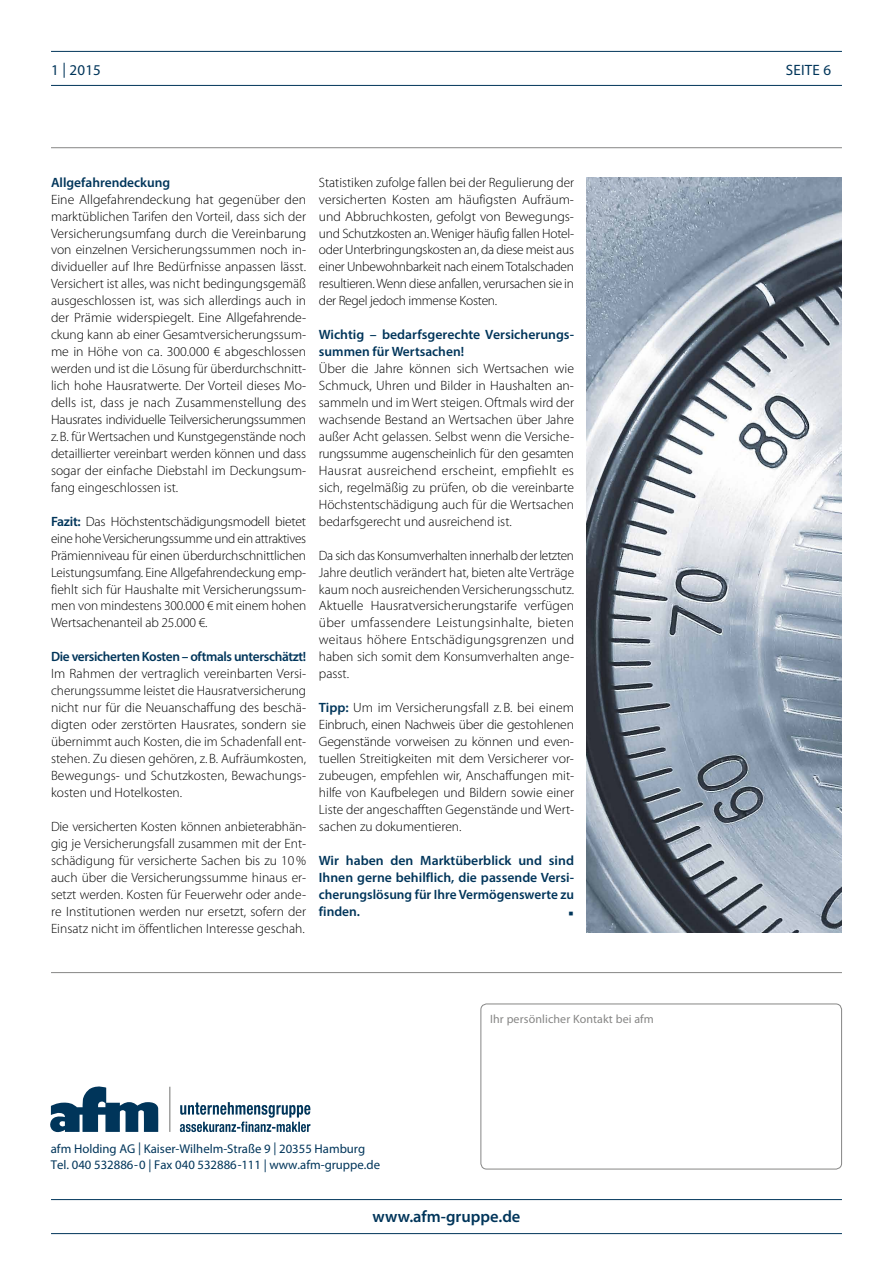
<style>
.page{position:relative;width:893px;height:1263px;background:#fff}
.page>*{position:absolute;margin:0;border:0;box-sizing:border-box;transform-origin:0 0}
.t1{font:600 16.5px "Myriad Pro";color:#00355a}
.t2{font:16.5px "Arial";color:#00355a}
.t3{font:15px "Myriad Pro";letter-spacing:.015em;color:#00355a}
.t4{font:300 13.5px/17px "Myriad Pro";color:#000;text-align:justify}
.t5{font:600 13.5px/17px "Myriad Pro";color:#00355a}
.t6{font:600 13.5px "Myriad Pro";letter-spacing:-.025em;color:#00355a}
.t7{font:12.75px/16.5px "Myriad Pro";color:#00355a}
.t8{font:12px "Myriad Pro";letter-spacing:.01em;color:#868685}
.s1{font-weight:600;color:#00355a}
</style>
<div class="page">
<hr style="left:51px;top:1233px;width:791px;height:1px;background:#00355a">
<hr style="left:51px;top:1199px;width:791px;height:1px;background:#00355a">
<hr style="left:51px;top:51px;width:791px;height:1px;background:#00355a">
<hr style="left:51px;top:85px;width:791px;height:1px;background:#00355a">
<div style="left:480px;top:1003px;width:362px;height:166px;border:1px solid #868685;border-radius:6px"></div>
<svg style="left:50px;top:1086px;width:108px;height:46px"></svg>
<svg style="left:180px;top:1102px;width:130px;height:30px"></svg>
<hr style="left:169px;top:1087px;width:1px;height:45px;background:#868685">
<hr style="left:51px;top:972px;width:791px;height:1px;background:#868685">
<hr style="left:51px;top:147px;width:791px;height:1px;background:#868685">
<img style="left:587px;top:178px;width:255px;height:754px">
<p class="t3" style="left:51px;top:61px;width:51px">1 | 2015</p>
<p class="t3" style="left:786px;top:61px;width:47px">SEITE 6</p>
<p class="t5" style="left:51px;top:173px;width:121px">Allgefahrendeckung</p>
<p class="t4" style="left:51px;top:191px;width:257px">Eine Allgefahrendeckung hat gegenüber den marktüblichen Tarifen den Vorteil, dass sich der Versicherungsumfang durch die Vereinbarung von einzelnen Versicherungssummen noch in&shy;dividueller auf Ihre Bedürfnisse anpassen lässt.<br>Versichert ist alles, was nicht bedingungsgemäß ausgeschlossen ist, was sich allerdings auch in der Prämie widerspiegelt. Eine Allgefahrende&shy;ckung kann ab einer Gesamtversicherungssum&shy;me in Höhe von ca. 300.000 € abgeschlossen werden und ist die Lösung für überdurchschnitt&shy;lich hohe Hausratwerte. Der Vorteil dieses Mo&shy;dells ist, dass je nach Zusammenstellung des Hausrates individuelle Teilversicherungssummen z.B. für Wertsachen und Kunstgegenstände noch detaillierter vereinbart werden können und dass sogar der einfache Diebstahl im Deckungsum&shy;fang eingeschlossen ist.</p>
<p class="t4" style="left:51px;top:513px;width:257px"><span class="s1">Fazit:</span> Das Höchstentschädigungsmodell bietet eine hohe Versicherungssumme und ein attraktives Prämienniveau für einen überdurchschnittlichen Leistungsumfang. Eine Allgefahrendeckung emp&shy;fiehlt sich für Haushalte mit Versicherungssum&shy;men von mindestens 300.000 € mit einem hohen Wertsachenanteil ab 25.000 €.</p>
<p class="t6" style="left:51px;top:648px;width:257px">Die versicherten Kosten – oftmals unterschätzt!</p>
<p class="t4" style="left:51px;top:665px;width:257px">Im Rahmen der vertraglich vereinbarten Versi&shy;cherungssumme leistet die Hausratversicherung nicht nur für die Neuanschaffung des beschä&shy;digten oder zerstörten Hausrates, sondern sie übernimmt auch Kosten, die im Schadenfall ent&shy;stehen. Zu diesen gehören, z.B. Aufräumkosten, Bewegungs- und Schutzkosten, Bewachungs&shy;kosten und Hotelkosten.</p>
<p class="t4" style="left:51px;top:818px;width:257px">Die versicherten Kosten können anbieterabhän&shy;gig je Versicherungsfall zusammen mit der Ent&shy;schädigung für versicherte Sachen bis zu 10% auch über die Versicherungssumme hinaus er&shy;setzt werden. Kosten für Feuerwehr oder ande&shy;re Institutionen werden nur ersetzt, sofern der Einsatz nicht im öffentlichen Interesse geschah.</p>
<p class="t4" style="left:319px;top:174px;width:257px">Statistiken zufolge fallen bei der Regulierung der versicherten Kosten am häufigsten Aufräum&shy;und Abbruchkosten, gefolgt von Bewegungs&shy;und Schutzkosten an. Weniger häufig fallen Hotel&shy;oder Unterbringungskosten an, da diese meist aus einer Unbewohnbarkeit nach einem Totalschaden resultieren. Wenn diese anfallen, verursachen sie in der Regel jedoch immense Kosten.</p>
<p class="t5" style="left:319px;top:326px;width:257px">Wichtig – bedarfsgerechte Versicherungs&shy;summen für Wertsachen!</p>
<p class="t4" style="left:319px;top:360px;width:257px">Über die Jahre können sich Wertsachen wie Schmuck, Uhren und Bilder in Haushalten an&shy;sammeln und im Wert steigen. Oftmals wird der wachsende Bestand an Wertsachen über Jahre außer Acht gelassen. Selbst wenn die Versiche&shy;rungssumme augenscheinlich für den gesamten Hausrat ausreichend erscheint, empfiehlt es sich, regelmäßig zu prüfen, ob die vereinbarte Höchstentschädigung auch für die Wertsachen bedarfsgerecht und ausreichend ist.</p>
<p class="t4" style="left:319px;top:547px;width:257px">Da sich das Konsumverhalten innerhalb der letzten Jahre deutlich verändert hat, bieten alte Verträge kaum noch ausreichenden Versicherungsschutz.<br>Aktuelle Hausratversicherungstarife verfügen über umfassendere Leistungsinhalte, bieten weitaus höhere Entschädigungsgrenzen und haben sich somit dem Konsumverhalten ange&shy;passt.</p>
<p class="t4" style="left:319px;top:699px;width:257px"><span class="s1">Tipp:</span> Um im Versicherungsfall z.B. bei einem Einbruch, einen Nachweis über die gestohlenen Gegenstände vorweisen zu können und even&shy;tuellen Streitigkeiten mit dem Versicherer vor&shy;zubeugen, empfehlen wir, Anschaffungen mit&shy;hilfe von Kaufbelegen und Bildern sowie einer Liste der angeschafften Gegenstände und Wert&shy;sachen zu dokumentieren.</p>
<p class="t5" style="left:319px;top:851px;width:257px;text-align:justify">Wir haben den Marktüberblick und sind Ihnen gerne behilflich, die passende Versi&shy;cherungslösung für Ihre Vermögenswerte zu finden.</p>
<p class="t2" style="left:568px;top:902px;width:7px">▪</p>
<p class="t8" style="left:490px;top:1012px;width:165px">Ihr persönlicher Kontakt bei afm</p>
<p class="t7" style="left:51px;top:1140px;width:331px">afm Holding AG | Kaiser-Wilhelm-Straße 9 | 20355 Hamburg<br>Tel. 040 532886-0 | Fax 040 532886-111 | www.afm-gruppe.de</p>
<p class="t1" style="left:372px;top:1206px;width:149px">www.afm-gruppe.de</p>
</div>
